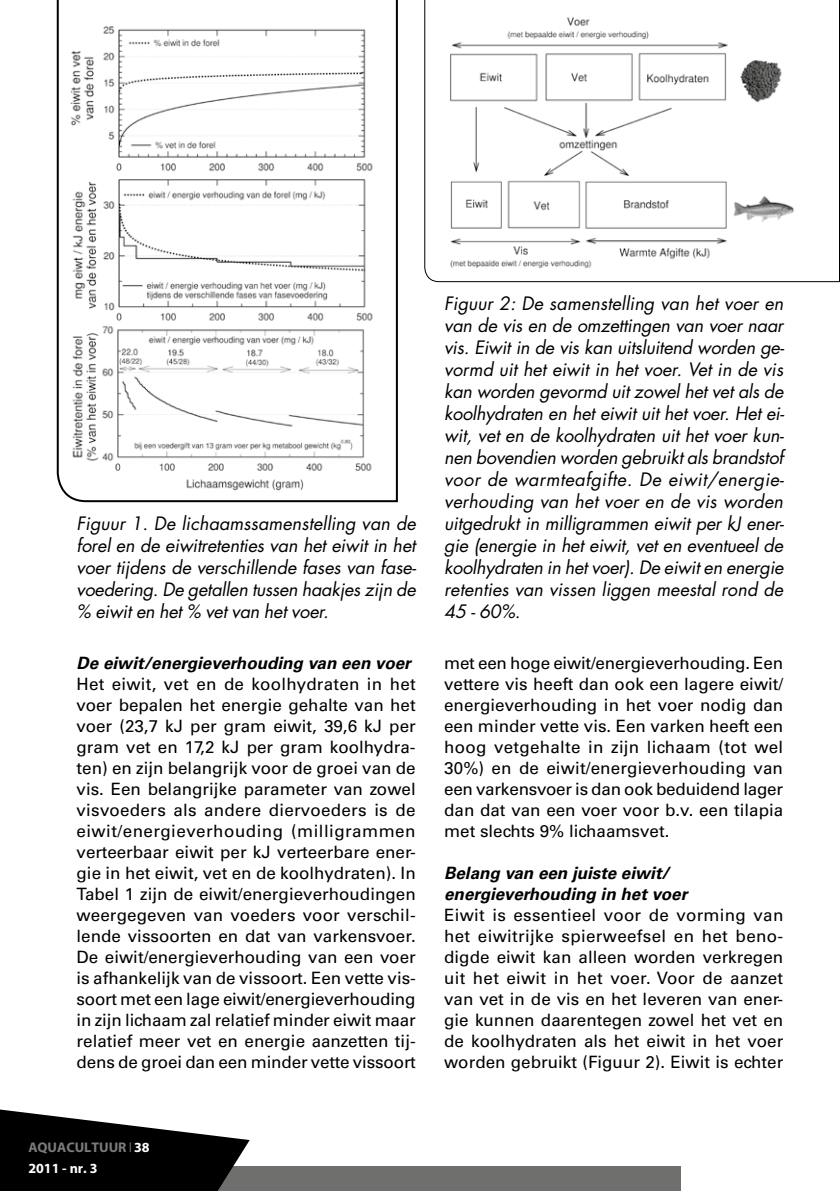
<style>
.page{position:relative;width:840px;height:1191px;background:#fff}
.page>*{position:absolute;margin:0;border:0;box-sizing:border-box;transform-origin:0 0}
.t1{font:italic 18px/22px "Futura";letter-spacing:-.01em;color:#000;text-align:justify}
.t2{font:17px/21px "Univers";color:#000;text-align:justify}
.t3{font:italic 700 17px/21px "Univers";color:#000}
.t4{font:700 14px/21px "Myriad";color:#7b7b7a}
.s1{color:#fff}
</style>
<div class="page">
<div style="left:0;top:1166px;width:680px;height:25px;background:#6f6f6e"></div>
<svg style="left:0;top:1109px;width:249px;height:82px"></svg>
<div style="left:23px;top:1135px;width:144px;height:54px;background:#000"></div>
<svg style="left:56px;top:0;width:342px;height:503px"></svg>
<svg style="left:424px;top:0;width:415px;height:283px"></svg>
<p class="t1" style="left:76px;top:512px;width:341px">Figuur 1. De lichaamssamenstelling van de forel en de eiwitretenties van het eiwit in het voer tijdens de verschillende fases van fase&shy;voedering. De getallen tussen haakjes zijn de % eiwit en het % vet van het voer.</p>
<p class="t3" style="left:76px;top:652px;width:335px">De eiwit/energieverhouding van een voer</p>
<p class="t2" style="left:76px;top:673px;width:340px">Het eiwit, vet en de koolhydraten in het voer bepalen het energie gehalte van het voer (23,7 kJ per gram eiwit, 39,6 kJ per gram vet en 17,2 kJ per gram koolhydra&shy;ten) en zijn belangrijk voor de groei van de vis. Een belangrijke parameter van zowel visvoeders als andere diervoeders is de eiwit/energieverhouding (milligrammen verteerbaar eiwit per kJ verteerbare ener&shy;gie in het eiwit, vet en de koolhydraten). In Tabel 1 zijn de eiwit/energieverhoudingen weergegeven van voeders voor verschil&shy;lende vissoorten en dat van varkensvoer.<br>De eiwit/energieverhouding van een voer is afhankelijk van de vissoort. Een vette vis&shy;soort met een lage eiwit/energieverhouding in zijn lichaam zal relatief minder eiwit maar relatief meer vet en energie aanzetten tij&shy;dens de groei dan een minder vette vissoort</p>
<p class="t1" style="left:444px;top:292px;width:341px">Figuur 2: De samenstelling van het voer en van de vis en de omzettingen van voer naar vis. Eiwit in de vis kan uitsluitend worden ge&shy;vormd uit het eiwit in het voer. Vet in de vis kan worden gevormd uit zowel het vet als de koolhydraten en het eiwit uit het voer. Het ei&shy;wit, vet en de koolhydraten uit het voer kun&shy;nen bovendien worden gebruikt als brandstof voor de warmteafgifte. De eiwit/energie&shy;verhouding van het voer en de vis worden uitgedrukt in milligrammen eiwit per kJ ener&shy;gie (energie in het eiwit, vet en eventueel de koolhydraten in het voer). De eiwit en energie retenties van vissen liggen meestal rond de 45 - 60%.</p>
<p class="t2" style="left:444px;top:652px;width:340px">met een hoge eiwit/energieverhouding. Een vettere vis heeft dan ook een lagere eiwit/ energieverhouding in het voer nodig dan een minder vette vis. Een varken heeft een hoog vetgehalte in zijn lichaam (tot wel 30%) en de eiwit/energieverhouding van een varkensvoer is dan ook beduidend lager dan dat van een voer voor b.v. een tilapia met slechts 9% lichaamsvet.</p>
<p class="t3" style="left:444px;top:862px;width:244px">Belang van een juiste eiwit/ energieverhouding in het voer</p>
<p class="t2" style="left:444px;top:904px;width:340px">Eiwit is essentieel voor de vorming van het eiwitrijke spierweefsel en het beno&shy;digde eiwit kan alleen worden verkregen uit het eiwit in het voer. Voor de aanzet van vet in de vis en het leveren van ener&shy;gie kunnen daarentegen zowel het vet en de koolhydraten als het eiwit in het voer worden gebruikt (Figuur 2). Eiwit is echter</p>
<p class="t4" style="left:28px;top:1137px;width:123px">AQUACULTUUR ❘ <span class="s1">38<br>2011 - NR. 3</span></p>
</div>
